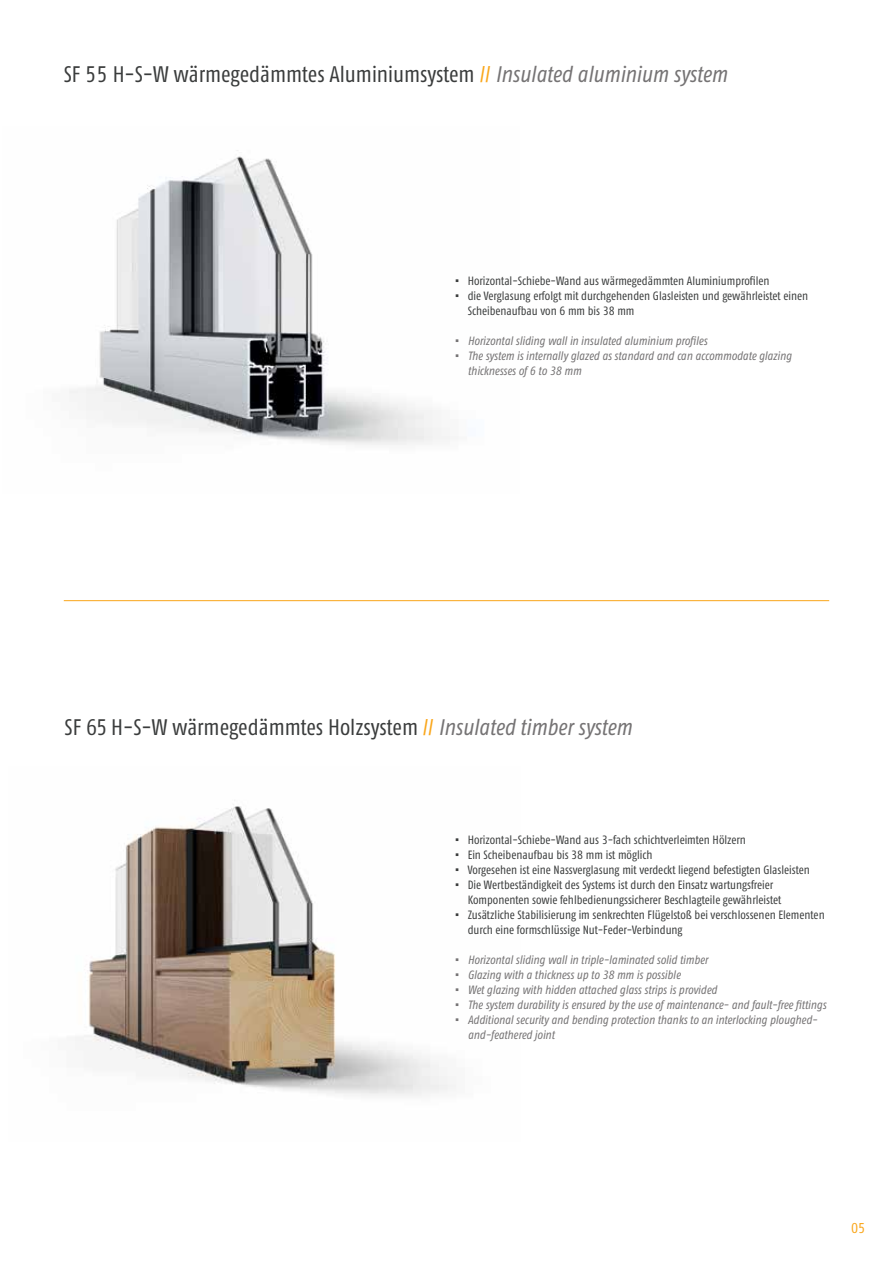
<style>
.page{position:relative;width:893px;height:1263px;background:#fff}
.page>*{position:absolute;margin:0;border:0;box-sizing:border-box;transform-origin:0 0}
.t1{font:22.5px "Fago Co Regular Tf";color:#3a3c3c}
.t2{font:14.25px "Fago Co Regular Tf";color:#faa61a}
.t3{font:12px/15px "Fago Co Regular Tf";color:#3a3c3c}
.t4{font:italic 12px/15px "Fago Co Regular Tf";color:#757374}
.s1{color:#faa61a}
.s2{font-style:italic;color:#757374}
</style>
<div class="page">
<img style="left:75px;top:806px;width:381px;height:290px">
<hr style="left:64px;top:600px;width:765px;height:1px;background:#faa61a">
<img style="left:69px;top:150px;width:381px;height:295px">
<h1 class="t1" style="left:64px;top:62px;width:665px">SF 55 H-S-W wärmegedämmtes Aluminiumsystem <span class="s1">//</span> <span class="s2">Insulated aluminium system</span></h1>
<p class="t3" style="left:455px;top:273px;width:316px">▪ Horizontal-Schiebe-Wand aus wärmegedämmten Aluminiumprofilen</p>
<p class="t3" style="left:468px;top:288px;width:342px;text-indent:-13px">▪ die Verglasung erfolgt mit durchgehenden Glasleisten und gewährleistet einen<br>Scheibenaufbau von 6 mm bis 38 mm</p>
<p class="t4" style="left:455px;top:333px;width:254px">▪ Horizontal sliding wall in insulated aluminium profiles</p>
<p class="t4" style="left:468px;top:348px;width:325px;text-indent:-13px">▪ The system is internally glazed as standard and can accommodate glazing thicknesses of 6 to 38 mm</p>
<h1 class="t1" style="left:65px;top:714px;width:569px">SF 65 H-S-W wärmegedämmtes Holzsystem <span class="s1">//</span> <span class="s2">Insulated timber system</span></h1>
<p class="t3" style="left:455px;top:832px;width:292px">▪ Horizontal-Schiebe-Wand aus 3-fach schichtverleimten Hölzern</p>
<p class="t3" style="left:455px;top:847px;width:199px">▪ Ein Scheibenaufbau bis 38 mm ist möglich</p>
<p class="t3" style="left:455px;top:862px;width:356px">▪ Vorgesehen ist eine Nassverglasung mit verdeckt liegend befestigten Glasleisten</p>
<p class="t3" style="left:468px;top:877px;width:315px;text-indent:-13px">▪ Die Wertbeständigkeit des Systems ist durch den Einsatz wartungsfreier<br>Komponenten sowie fehlbedienungssicherer Beschlagteile gewährleistet</p>
<p class="t3" style="left:468px;top:907px;width:358px;text-indent:-13px">▪ Zusätzliche Stabilisierung im senkrechten Flügelstoß bei verschlossenen Elementen durch eine formschlüssige Nut-Feder-Verbindung</p>
<p class="t4" style="left:455px;top:952px;width:255px">▪ Horizontal sliding wall in triple-laminated solid timber</p>
<p class="t4" style="left:455px;top:967px;width:227px">▪ Glazing with a thickness up to 38 mm is possible</p>
<p class="t4" style="left:455px;top:982px;width:263px">▪ Wet glazing with hidden attached glass strips is provided</p>
<p class="t4" style="left:455px;top:997px;width:373px">▪ The system durability is ensured by the use of maintenance- and fault-free fittings</p>
<p class="t4" style="left:468px;top:1012px;width:351px;text-indent:-13px">▪ Additional security and bending protection thanks to an interlocking ploughed&shy;and-feathered joint</p>
<p class="t2" style="left:851px;top:1220px;width:16px">05</p>
</div>
